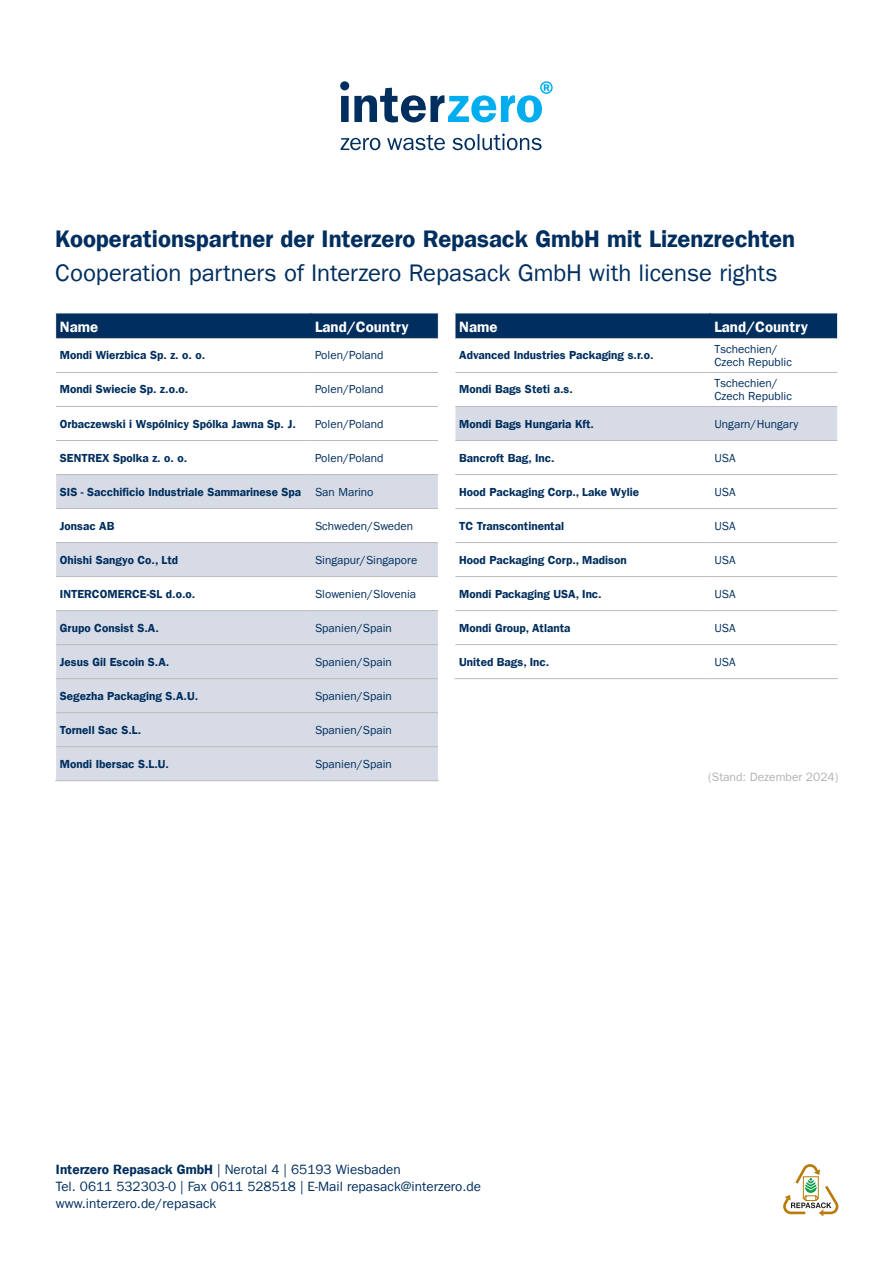
<style>
.page{position:relative;width:893px;height:1263px;background:#fff}
.page>*{position:absolute;margin:0;border:0;box-sizing:border-box;transform-origin:0 0}
.t1{font:600 24px "Franklin Gothic LT";color:#002e5e}
.t2{font:24px "Franklin Gothic LT";letter-spacing:-.005em;color:#002e5e}
.t3{font:600 15px "Franklin Gothic LT";color:#fff}
.t4{font:13.5px/17px "Franklin Gothic LT";color:#002e5e}
.t5{font:12px "Franklin Gothic LT";color:#b2b3b7}
.t6{font:600 11.7px "Franklin Gothic LT";color:#002e5e}
.t7{font:11.7px/12.8px "Franklin Gothic LT";color:#002e5e}
.s1{font-weight:400}
.s2{font-weight:600}
</style>
<div class="page">
<svg style="left:56px;top:475px;width:382px;height:305px;fill:#d7dbe6"></svg>
<hr style="left:56px;top:372px;width:255px;height:1px;background:#babbbe">
<hr style="left:311px;top:372px;width:127px;height:1px;background:#babbbe">
<hr style="left:56px;top:406px;width:255px;height:1px;background:#babbbe">
<hr style="left:311px;top:406px;width:127px;height:1px;background:#babbbe">
<hr style="left:56px;top:440px;width:255px;height:1px;background:#babbbe">
<hr style="left:311px;top:440px;width:127px;height:1px;background:#babbbe">
<hr style="left:56px;top:474px;width:255px;height:1px;background:#babbbe">
<hr style="left:311px;top:474px;width:127px;height:1px;background:#babbbe">
<hr style="left:56px;top:508px;width:255px;height:1px;background:#babbbe">
<hr style="left:311px;top:508px;width:127px;height:1px;background:#babbbe">
<hr style="left:56px;top:542px;width:255px;height:1px;background:#babbbe">
<hr style="left:311px;top:542px;width:127px;height:1px;background:#babbbe">
<hr style="left:56px;top:576px;width:255px;height:1px;background:#babbbe">
<hr style="left:311px;top:576px;width:127px;height:1px;background:#babbbe">
<hr style="left:56px;top:610px;width:255px;height:1px;background:#babbbe">
<hr style="left:311px;top:610px;width:127px;height:1px;background:#babbbe">
<hr style="left:56px;top:644px;width:255px;height:1px;background:#babbbe">
<hr style="left:311px;top:644px;width:127px;height:1px;background:#babbbe">
<hr style="left:56px;top:678px;width:255px;height:1px;background:#babbbe">
<hr style="left:311px;top:678px;width:127px;height:1px;background:#babbbe">
<hr style="left:56px;top:712px;width:255px;height:1px;background:#babbbe">
<hr style="left:311px;top:712px;width:127px;height:1px;background:#babbbe">
<hr style="left:56px;top:746px;width:255px;height:1px;background:#babbbe">
<hr style="left:311px;top:746px;width:127px;height:1px;background:#babbbe">
<hr style="left:55px;top:780px;width:256px;height:1px;background:#babbbe">
<hr style="left:311px;top:780px;width:128px;height:1px;background:#babbbe">
<svg style="left:55px;top:313px;width:384px;height:25px;background:#063361"></svg>
<hr style="left:56px;top:338px;width:255px;height:1px;background:#babbbe">
<hr style="left:311px;top:338px;width:127px;height:1px;background:#babbbe">
<div style="left:456px;top:407px;width:381px;height:33px;background:#d7dbe6"></div>
<hr style="left:455px;top:372px;width:255px;height:1px;background:#babbbe">
<hr style="left:710px;top:372px;width:127px;height:1px;background:#babbbe">
<hr style="left:455px;top:406px;width:255px;height:1px;background:#babbbe">
<hr style="left:710px;top:406px;width:127px;height:1px;background:#babbbe">
<hr style="left:455px;top:440px;width:255px;height:1px;background:#babbbe">
<hr style="left:710px;top:440px;width:127px;height:1px;background:#babbbe">
<hr style="left:455px;top:474px;width:255px;height:1px;background:#babbbe">
<hr style="left:710px;top:474px;width:127px;height:1px;background:#babbbe">
<hr style="left:455px;top:508px;width:255px;height:1px;background:#babbbe">
<hr style="left:710px;top:508px;width:127px;height:1px;background:#babbbe">
<hr style="left:455px;top:542px;width:255px;height:1px;background:#babbbe">
<hr style="left:710px;top:542px;width:127px;height:1px;background:#babbbe">
<hr style="left:455px;top:576px;width:255px;height:1px;background:#babbbe">
<hr style="left:710px;top:576px;width:127px;height:1px;background:#babbbe">
<hr style="left:455px;top:610px;width:255px;height:1px;background:#babbbe">
<hr style="left:710px;top:610px;width:127px;height:1px;background:#babbbe">
<hr style="left:455px;top:644px;width:255px;height:1px;background:#babbbe">
<hr style="left:710px;top:644px;width:127px;height:1px;background:#babbbe">
<hr style="left:455px;top:678px;width:255px;height:1px;background:#babbbe">
<hr style="left:710px;top:678px;width:128px;height:1px;background:#babbbe">
<svg style="left:455px;top:313px;width:383px;height:25px;background:#053261"></svg>
<hr style="left:455px;top:338px;width:255px;height:1px;background:#babbbe">
<hr style="left:710px;top:338px;width:127px;height:1px;background:#babbbe">
<svg style="left:783px;top:1164px;width:55px;height:52px"></svg>
<svg style="left:341px;top:138px;width:39px;height:12px"></svg>
<svg style="left:387px;top:135px;width:58px;height:15px"></svg>
<svg style="left:453px;top:134px;width:89px;height:16px"></svg>
<svg style="left:341px;top:81px;width:212px;height:41px"></svg>
<h1 class="t1" style="left:55px;top:224px;width:741px">Kooperationspartner der Interzero Repasack GmbH mit Lizenzrechten</h1>
<h1 class="t2" style="left:55px;top:259px;width:724px">Cooperation partners of Interzero Repasack GmbH with license rights</h1>
<p class="t3" style="left:60px;top:318px;width:40px">Name</p>
<p class="t3" style="left:315px;top:318px;width:95px">Land/Country</p>
<p class="t6" style="left:60px;top:348px;width:147px">Mondi Wierzbica Sp. z. o. o.</p>
<p class="t7" style="left:315px;top:349px;width:70px">Polen/Poland</p>
<p class="t6" style="left:60px;top:383px;width:130px">Mondi Swiecie Sp. z.o.o.</p>
<p class="t7" style="left:315px;top:383px;width:70px">Polen/Poland</p>
<p class="t6" style="left:60px;top:417px;width:237px">Orbaczewski i Wspólnicy Spólka Jawna Sp. J.</p>
<p class="t7" style="left:315px;top:417px;width:70px">Polen/Poland</p>
<p class="t6" style="left:60px;top:451px;width:129px">SENTREX Spolka z. o. o.</p>
<p class="t7" style="left:315px;top:451px;width:70px">Polen/Poland</p>
<p class="t6" style="left:60px;top:485px;width:315px">SIS - Sacchificio Industriale Sammarinese Spa <span class="s1">San Marino</span></p>
<p class="t6" style="left:60px;top:519px;width:56px">Jonsac AB</p>
<p class="t7" style="left:315px;top:519px;width:100px">Schweden/Sweden</p>
<p class="t6" style="left:60px;top:553px;width:120px">Ohishi Sangyo Co., Ltd</p>
<p class="t7" style="left:315px;top:553px;width:104px">Singapur/Singapore</p>
<p class="t6" style="left:60px;top:587px;width:137px">INTERCOMERCE-SL d.o.o.</p>
<p class="t7" style="left:315px;top:587px;width:103px">Slowenien/Slovenia</p>
<p class="t6" style="left:60px;top:621px;width:100px">Grupo Consist S.A.</p>
<p class="t7" style="left:315px;top:621px;width:78px">Spanien/Spain</p>
<p class="t6" style="left:60px;top:655px;width:111px">Jesus Gil Escoin S.A.</p>
<p class="t7" style="left:315px;top:655px;width:78px">Spanien/Spain</p>
<p class="t6" style="left:60px;top:689px;width:140px">Segezha Packaging S.A.U.</p>
<p class="t7" style="left:315px;top:689px;width:78px">Spanien/Spain</p>
<p class="t6" style="left:60px;top:723px;width:83px">Tornell Sac S.L.</p>
<p class="t7" style="left:315px;top:723px;width:78px">Spanien/Spain</p>
<p class="t6" style="left:60px;top:757px;width:111px">Mondi Ibersac S.L.U.</p>
<p class="t7" style="left:315px;top:757px;width:78px">Spanien/Spain</p>
<p class="t3" style="left:459px;top:318px;width:40px">Name</p>
<p class="t3" style="left:714px;top:318px;width:95px">Land/Country</p>
<p class="t6" style="left:459px;top:348px;width:196px">Advanced Industries Packaging s.r.o.</p>
<p class="t7" style="left:714px;top:343px;width:79px">Tschechien/<br>Czech Republic</p>
<p class="t6" style="left:459px;top:383px;width:115px">Mondi Bags Steti a.s.</p>
<p class="t7" style="left:714px;top:377px;width:79px">Tschechien/<br>Czech Republic</p>
<p class="t6" style="left:459px;top:417px;width:136px">Mondi Bags Hungaria Kft.</p>
<p class="t7" style="left:714px;top:417px;width:86px">Ungarn/Hungary</p>
<p class="t6" style="left:459px;top:451px;width:97px">Bancroft Bag, Inc.</p>
<p class="t7" style="left:714px;top:451px;width:23px">USA</p>
<p class="t6" style="left:459px;top:485px;width:181px">Hood Packaging Corp., Lake Wylie</p>
<p class="t7" style="left:714px;top:485px;width:23px">USA</p>
<p class="t6" style="left:459px;top:519px;width:106px">TC Transcontinental</p>
<p class="t7" style="left:714px;top:519px;width:23px">USA</p>
<p class="t6" style="left:459px;top:553px;width:169px">Hood Packaging Corp., Madison</p>
<p class="t7" style="left:714px;top:553px;width:23px">USA</p>
<p class="t6" style="left:459px;top:587px;width:144px">Mondi Packaging USA, Inc.</p>
<p class="t7" style="left:714px;top:587px;width:23px">USA</p>
<p class="t6" style="left:459px;top:621px;width:113px">Mondi Group, Atlanta</p>
<p class="t7" style="left:714px;top:621px;width:23px">USA</p>
<p class="t6" style="left:459px;top:655px;width:92px">United Bags, Inc.</p>
<p class="t7" style="left:714px;top:655px;width:23px">USA</p>
<p class="t4" style="left:56px;top:1161px;width:427px"><span class="s2">Interzero Repasack GmbH</span> | Nerotal 4 | 65193 Wiesbaden<br>Tel. 0611 532303-0 | Fax 0611 528518 | E-Mail repasack@interzero.de www.interzero.de/repasack</p>
<p class="t5" style="left:708px;top:770px;width:132px">(Stand: Dezember 2024)</p>
</div>
